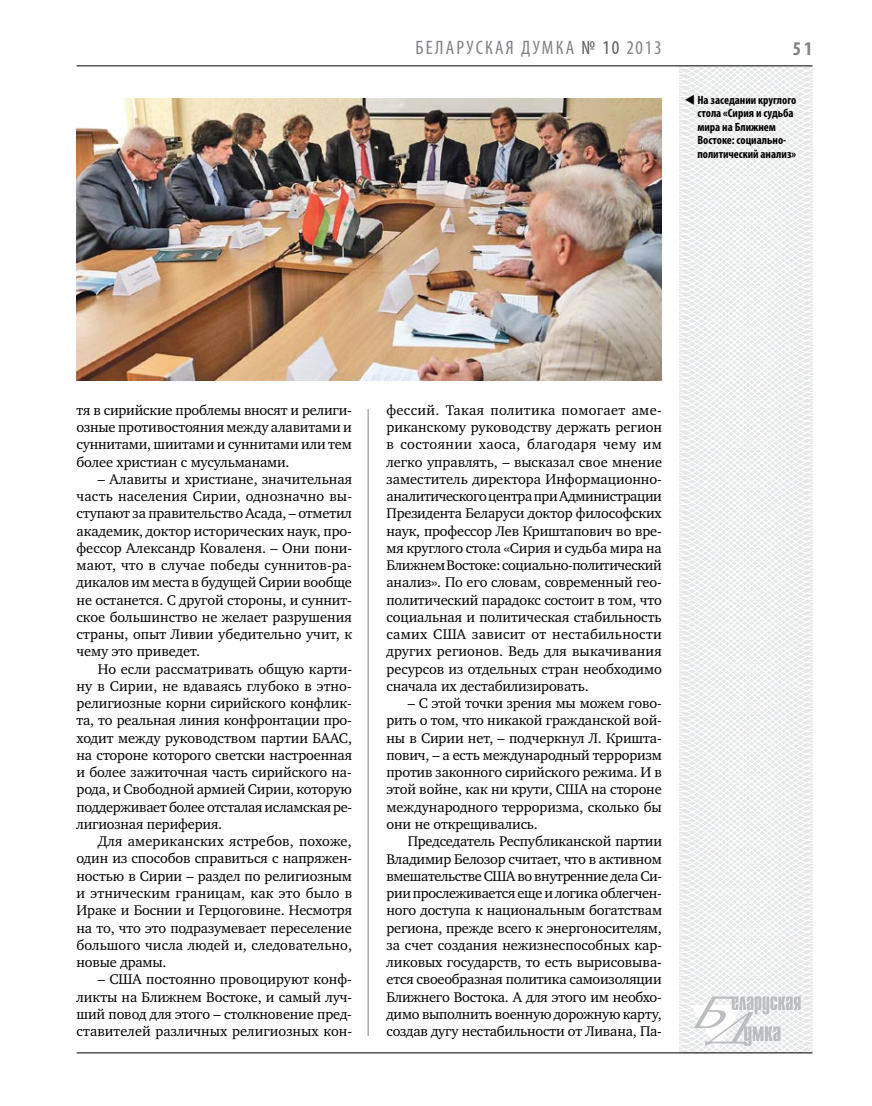
<style>
.page{position:relative;width:872px;height:1106px;background:#fff}
.page>*{position:absolute;margin:0;border:0;box-sizing:border-box;transform-origin:0 0}
.t1{font:condensed 19.5px "Myriad Pro";letter-spacing:.09em;color:#808285}
.t2{font:condensed 19.5px "Myriad Pro";letter-spacing:.11em;color:#808285}
.t3{font:700 condensed 19.5px "Myriad Pro";color:#808285}
.t4{font:14.4px/17.2px "Charter C";letter-spacing:-.01em;color:#000;text-align:justify}
.t5{font:700 condensed 12px/13.5px "Myriad Pro";color:#000}
.s1{color:#58595b}
</style>
<div class="page">
<svg style="left:621px;top:65px;width:192px;height:989px"></svg>
<svg style="left:691px;top:996px;width:109px;height:53px"></svg>
<hr style="left:77px;top:65px;width:735px;height:1px;background:#000">
<hr style="left:77px;top:1052px;width:735px;height:1px;background:#000">
<hr style="left:368px;top:409px;width:1px;height:627px;background:#808285">
<img style="left:77px;top:99px;width:584px;height:281px">
<h1 class="t2" style="left:415px;top:36px;width:80px">БЕЛАРУСКАЯ</h1>
<h1 class="t1" style="left:521px;top:36px;width:142px">ДУМКА <span class="s1">№ 10</span> 2013</h1>
<h1 class="t3" style="left:793px;top:37px;width:21px">51</h1>
<p class="t5" style="left:697px;top:93px;width:100px;text-indent:-13px">▼ На заседании круглого стола «Сирия и судьба мира на Ближнем<br>Востоке: социально&shy;политический анализ»</p>
<p class="t4" style="left:77px;top:401px;width:277px">тя в сирийские проблемы вносят и религи&shy;озные противостояния между алавитами и суннитами, шиитами и суннитами или тем более христиан с мусульманами.</p>
<p class="t4" style="left:77px;top:470px;width:277px;text-indent:21px">– Алавиты и христиане, значительная часть населения Сирии, однозначно вы&shy;ступают за правительство Асада, – отметил академик, доктор исторических наук, про&shy;фессор Александр Коваленя. – Они пони&shy;мают, что в случае победы суннитов-ра&shy;дикалов им места в будущей Сирии вообще не останется. С другой стороны, и суннит&shy;ское большинство не желает разрушения страны, опыт Ливии убедительно учит, к чему это приведет.</p>
<p class="t4" style="left:77px;top:660px;width:277px;text-indent:21px">Но если рассматривать общую карти&shy;ну в Сирии, не вдаваясь глубоко в этно&shy;религиозные корни сирийского конфлик&shy;та, то реальная линия конфронтации про&shy;ходит между руководством партии БААС, на стороне которого светски настроенная и более зажиточная часть сирийского на&shy;рода, и Свободной армией Сирии, которую поддерживает более отсталая исламская ре&shy;лигиозная периферия.</p>
<p class="t4" style="left:77px;top:832px;width:277px;text-indent:21px">Для американских ястребов, похоже, один из способов справиться с напряжен&shy;ностью в Сирии – раздел по религиозным и этническим границам, как это было в Ираке и Боснии и Герцоговине. Несмотря на то, что это подразумевает переселение большого числа людей и, следовательно, новые драмы.</p>
<p class="t4" style="left:77px;top:970px;width:277px;text-indent:21px">– США постоянно провоцируют конф&shy;ликты на Ближнем Востоке, и самый луч&shy;ший повод для этого – столкновение пред&shy;ставителей различных религиозных кон-</p>
<p class="t4" style="left:386px;top:401px;width:277px">фессий. Такая политика помогает аме&shy;риканскому руководству держать регион в состоянии хаоса, благодаря чему им легко управлять, – высказал свое мнение заместитель директора Информационно&shy;аналитического центра при Администрации Президента Беларуси доктор философских наук, профессор Лев Криштапович во вре&shy;мя круглого стола «Сирия и судьба мира на Ближнем Востоке: социально-политический анализ». По его словам, современный гео&shy;политический парадокс состоит в том, что социальная и политическая стабильность самих США зависит от нестабильности других регионов. Ведь для выкачивания ресурсов из отдельных стран необходимо сначала их дестабилизировать.</p>
<p class="t4" style="left:386px;top:695px;width:277px;text-indent:21px">– С этой точки зрения мы можем гово&shy;рить о том, что никакой гражданской вой&shy;ны в Сирии нет, – подчеркнул Л. Кришта&shy;пович, – а есть международный терроризм против законного сирийского режима. И в этой войне, как ни крути, США на стороне международного терроризма, сколько бы они не открещивались.</p>
<p class="t4" style="left:386px;top:833px;width:277px;text-indent:21px">Председатель Республиканской партии Владимир Белозор считает, что в активном вмешательстве США во внутренние дела Си&shy;рии прослеживается еще и логика облегчен&shy;ного доступа к национальным богатствам региона, прежде всего к энергоносителям, за счет создания нежизнеспособных кар&shy;ликовых государств, то есть вырисовыва&shy;ется своеобразная политика самоизоляции Ближнего Востока. А для этого им необхо&shy;димо выполнить военную дорожную карту, создав дугу нестабильности от Ливана, Па-</p>
</div>
